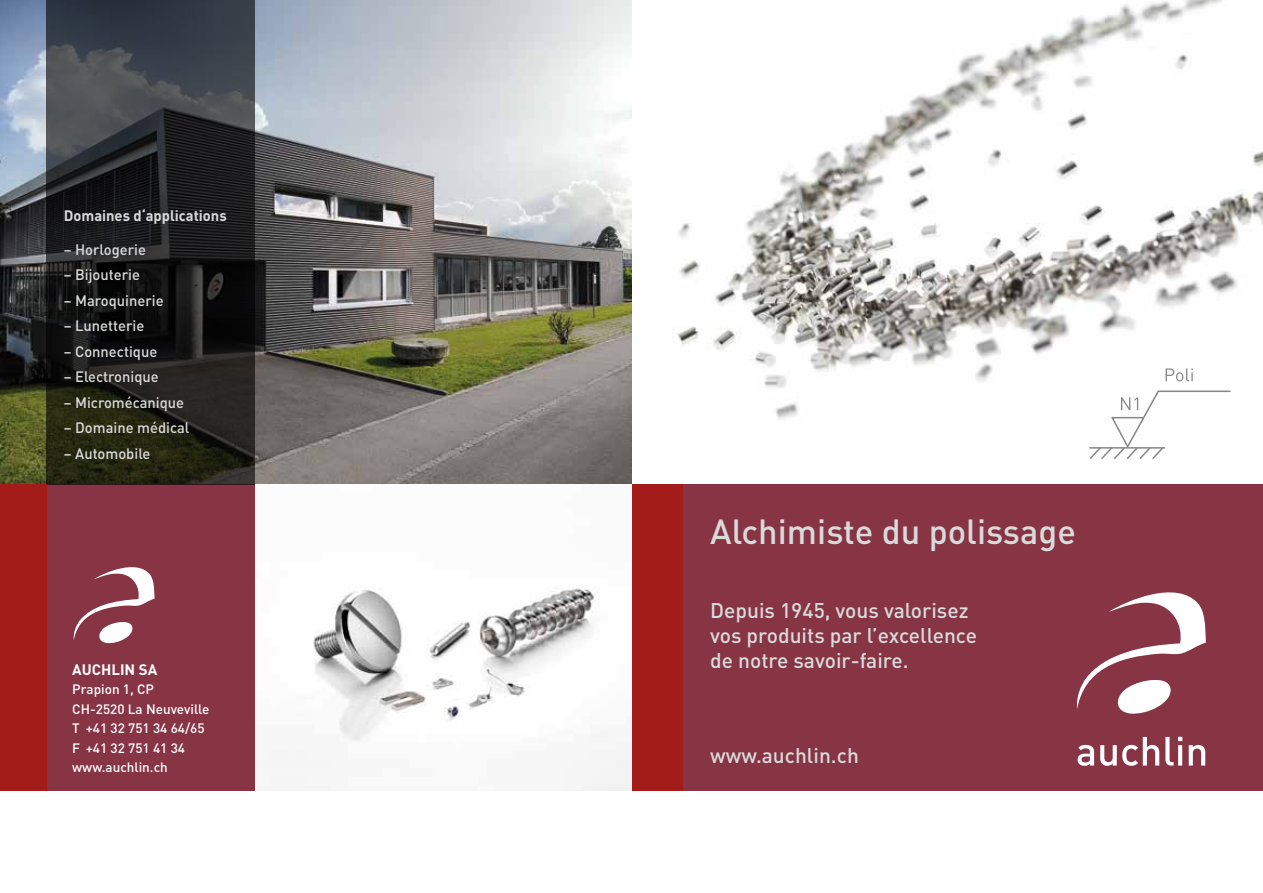
<style>
.page{position:relative;width:1263px;height:893px;background:#fff}
.page>*{position:absolute;margin:0;border:0;box-sizing:border-box;transform-origin:0 0}
.t1{font:500 34.5px "DIN";color:#d9dada}
.t2{font:500 21px/25.2px "DIN";color:#d9dada}
.t3{font:500 15px "DIN";color:#d9dada}
.t4{font:700 15px "DIN";color:#d9dada}
.t5{font:700 15px "DIN";color:#fff}
.t6{font:500 13.5px/19.5px "DIN";color:#fff}
</style>
<div class="page">
<img style="left:631px;top:0;width:632px;height:485px">
<img style="left:0;top:0;width:631px;height:485px">
<div style="left:47px;top:485px;width:208px;height:306px;background:#873445"></div>
<svg style="left:47px;top:0;width:208px;height:485px;background:#262827"></svg>
<div style="left:0;top:485px;width:47px;height:306px;background:#a31c1a"></div>
<svg style="left:74px;top:567px;width:80px;height:77px"></svg>
<div style="left:633px;top:485px;width:630px;height:306px;background:#873445"></div>
<div style="left:631px;top:485px;width:51px;height:306px;background:#a31c1a"></div>
<svg style="left:1077px;top:592px;width:129px;height:122px"></svg>
<svg style="left:1077px;top:745px;width:17px;height:21px"></svg>
<svg style="left:1100px;top:737px;width:59px;height:29px"></svg>
<svg style="left:1165px;top:737px;width:17px;height:28px"></svg>
<svg style="left:1189px;top:745px;width:16px;height:20px"></svg>
<img style="left:313px;top:588px;width:318px;height:203px">
<svg style="left:1088px;top:390px;width:144px;height:71px"></svg>
<svg style="left:1165px;top:368px;width:28px;height:13px"></svg>
<p class="t4" style="left:64px;top:206px;width:164px">Domaines d‘applications</p>
<p class="t3" style="left:64px;top:240px;width:84px">– Horlogerie</p>
<p class="t3" style="left:64px;top:265px;width:78px">– Bijouterie</p>
<p class="t3" style="left:64px;top:291px;width:101px">– Maroquinerie</p>
<p class="t3" style="left:64px;top:316px;width:82px">– Lunetterie</p>
<p class="t3" style="left:64px;top:342px;width:95px">– Connectique</p>
<p class="t3" style="left:64px;top:367px;width:97px">– Electronique</p>
<p class="t3" style="left:64px;top:393px;width:122px">– Micromécanique</p>
<p class="t3" style="left:64px;top:418px;width:127px">– Domaine médical</p>
<p class="t3" style="left:64px;top:444px;width:88px">– Automobile</p>
<p class="t5" style="left:72px;top:659px;width:86px">AUCHLIN SA</p>
<p class="t6" style="left:72px;top:679px;width:139px">Prapion 1, CP<br>CH-2520 La Neuveville<br>T +41 32 751 34 64/65<br>F +41 32 751 41 34 www.auchlin.ch</p>
<h1 class="t1" style="left:710px;top:509px;width:367px">Alchimiste du polissage</h1>
<h2 class="t2" style="left:710px;top:597px;width:268px">Depuis 1945, vous valorisez vos produits par l’excellence de notre savoir-faire.</h2>
<h2 class="t2" style="left:710px;top:742px;width:150px">www.auchlin.ch</h2>
</div>
